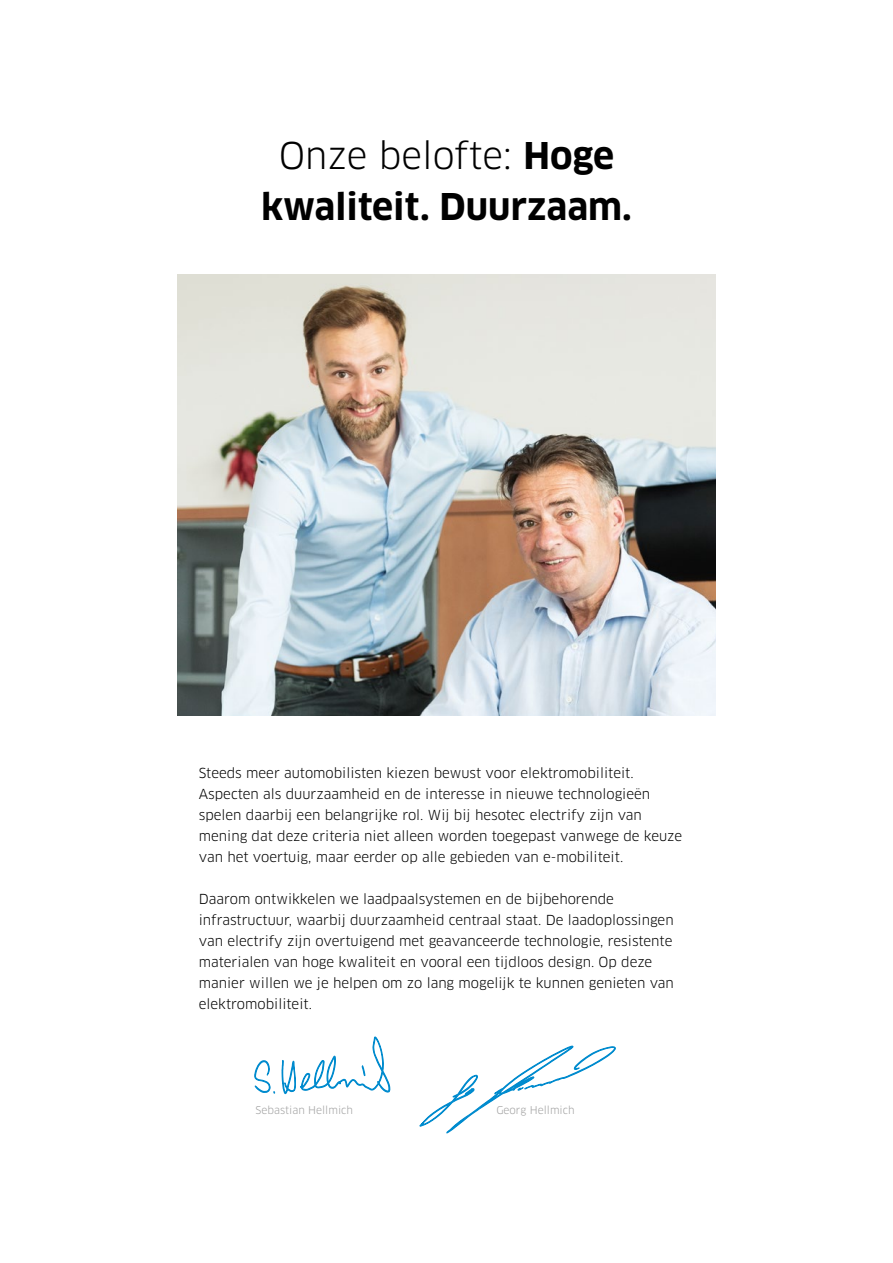
<style>
.page{position:relative;width:893px;height:1263px;background:#fff}
.page>*{position:absolute;margin:0;border:0;box-sizing:border-box;transform-origin:0 0}
.t1{font:700 36px/51px "Clan OT";color:#000;text-align:center}
.t2{font:13.5px/21px "Clan OT";color:#000}
.t3{font:10.5px "Clan OT";color:#a1a1a1}
.s1{font-weight:400}
</style>
<div class="page">
<img style="left:178px;top:274px;width:537px;height:441px">
<svg style="left:419px;top:1045px;width:197px;height:88px"></svg>
<svg style="left:281px;top:1036px;width:109px;height:59px"></svg>
<svg style="left:254px;top:1060px;width:21px;height:34px"></svg>
<h1 class="t1" style="left:261px;top:131px;width:372px"><span class="s1">Onze belofte:</span> Hoge kwaliteit. Duurzaam.</h1>
<p class="t2" style="left:199px;top:763px;width:485px">Steeds meer automobilisten kiezen bewust voor elektromobiliteit.<br>Aspecten als duurzaamheid en de interesse in nieuwe technologieën spelen daarbij een belangrijke rol. Wij bij hesotec electrify zijn van mening dat deze criteria niet alleen worden toegepast vanwege de keuze van het voertuig, maar eerder op alle gebieden van e-mobiliteit.</p>
<p class="t2" style="left:199px;top:889px;width:477px">Daarom ontwikkelen we laadpaalsystemen en de bijbehorende infrastructuur, waarbij duurzaamheid centraal staat. De laadoplossingen van electrify zijn overtuigend met geavanceerde technologie, resistente materialen van hoge kwaliteit en vooral een tijdloos design. Op deze manier willen we je helpen om zo lang mogelijk te kunnen genieten van elektromobiliteit.</p>
<p class="t3" style="left:256px;top:1104px;width:99px">Sebastian Hellmich</p>
<p class="t3" style="left:496px;top:1104px;width:80px">Georg Hellmich</p>
</div>
